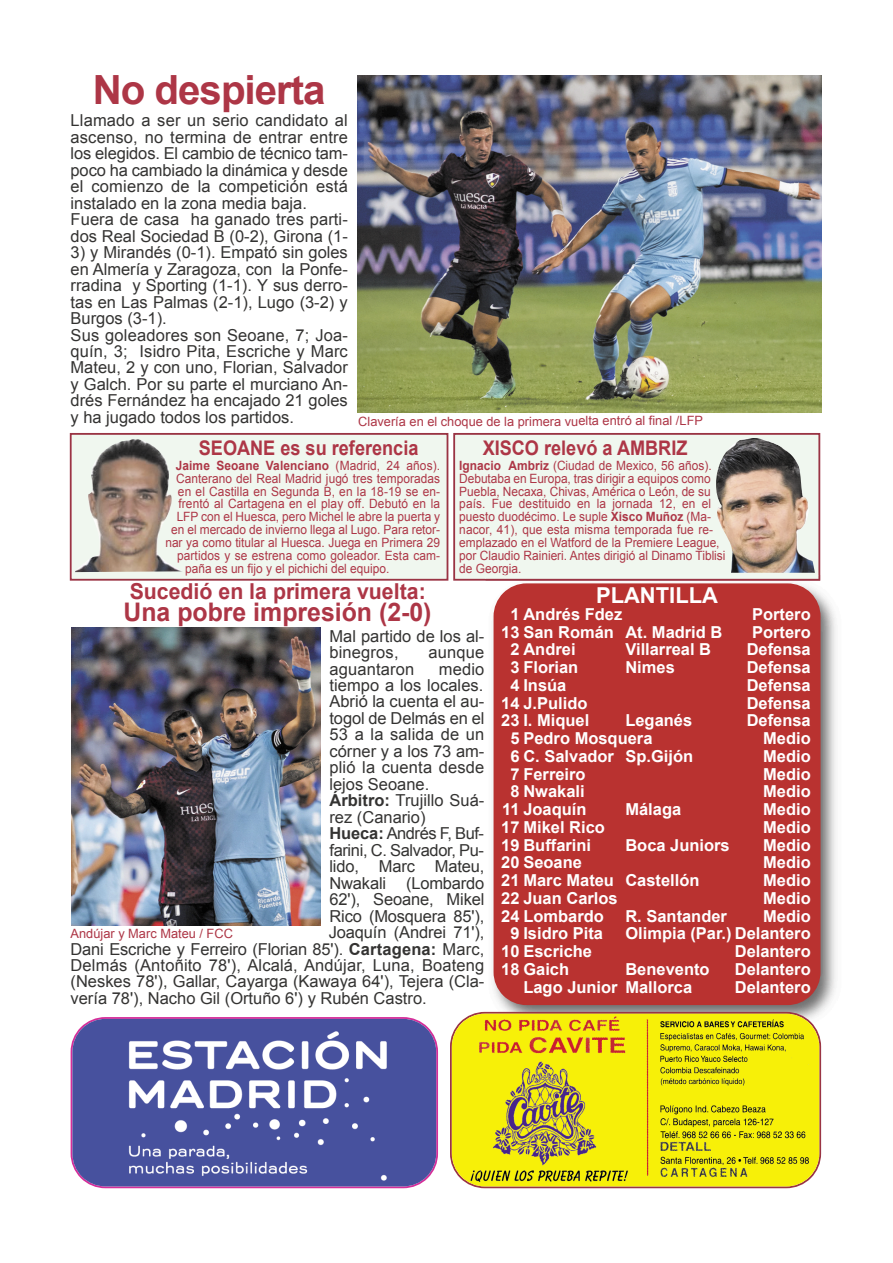
<style>
.page{position:relative;width:893px;height:1263px;background:#fff}
.page>*{position:absolute;margin:0;border:0;box-sizing:border-box;transform-origin:0 0}
.t1{font:700 40.2px "Arial";letter-spacing:-.025em;color:#ad3646}
.t2{font:700 25.65px "Arial";color:#ad3646}
.t3{font:700 21.9px "Arial";color:#ad3646}
.t4{font:700 21.9px "Arial";color:#fff}
.t5{font:700 20.1px "Arial";color:#ad3646;scale:.9 1}
.t6{font:16.5px/16.5px "Arial";color:#343332}
.t7{font:700 16.5px "Arial";color:#fff}
.t8{font:16.5px "Arial";letter-spacing:-.02em;color:#343332}
.t9{font:16.5px "Arial";letter-spacing:-.025em;color:#343332}
.t10{font:12.75px/12.8px "Arial";color:#ad3646;scale:.93 1}
.t11{font:12.75px "Arial";color:#ad3646}
.t12{font:700 12.75px "Arial";letter-spacing:.01em;color:#ad3646;scale:.93 1}
.s1{font-weight:700}
.s2{font-weight:400}
</style>
<div class="page">
<img style="left:357px;top:75px;width:464px;height:337px">
<div style="left:455px;top:435px;width:363px;height:144px;background:#f0f7ef"></div>
<div style="left:453px;top:433px;width:367px;height:148px;border:2px solid #9a3444"></div>
<div style="left:72px;top:435px;width:374px;height:144px;background:#f0f7ef"></div>
<div style="left:70px;top:433px;width:378px;height:148px;border:2px solid #9a3444"></div>
<img style="left:716px;top:438px;width:98px;height:135px">
<img style="left:76px;top:439px;width:106px;height:133px">
<img style="left:71px;top:628px;width:249px;height:298px">
<img style="left:485px;top:575px;width:351px;height:437px">
<img style="left:485px;top:575px;width:335px;height:6px">
<img style="left:485px;top:575px;width:35px;height:1px">
<div style="left:493px;top:583px;width:327px;height:422px;background:#b93230"></div>
<svg style="left:450px;top:1012px;width:371px;height:176px"></svg>
<img style="left:452px;top:1014px;width:367px;height:172px">
<svg style="left:71px;top:1017px;width:367px;height:171px"></svg>
<img style="left:73px;top:1019px;width:363px;height:167px">
<h1 class="t1" style="left:93px;top:68px;width:234px">No despierta</h1>
<p class="t6" style="left:71px;top:112px;width:279px">Llamado a ser un serio candidato al ascenso, no termina de entrar entre los elegidos. El cambio de técnico tam&shy;poco ha cambiado la dinámica y desde el comienzo de la competición está instalado en la zona media baja.<br>Fuera de casa ha ganado tres parti&shy;dos Real Sociedad B (0-2), Girona (1-</p>
<p class="t6" style="left:71px;top:244px;width:279px">3) y Mirandés (0-1). Empató sin goles en Almería y Zaragoza, con la Ponfe&shy;rradina y Sporting (1-1). Y sus derro&shy;tas en Las Palmas (2-1), Lugo (3-2) y Burgos (3-1).<br>Sus goleadores son Seoane, 7; Joa&shy;quín, 3; Isidro Pita, Escriche y Marc Mateu, 2 y con uno, Florian, Salvador y Galch. Por su parte el murciano An&shy;drés Fernández ha encajado 21 goles y ha jugado todos los partidos.</p>
<p class="t11" style="left:358px;top:414px;width:346px">Clavería en el choque de la primera vuelta entró al final /LFP</p>
<p class="t10" style="left:459px;top:459px;width:288px"><span class="s1">Ignacio Ambriz</span> (Ciudad de Mexico, 56 años).<br>Debutaba en Europa, tras dirigir a equipos como Puebla, Necaxa, Chivas, América o León, de su país. Fue destituido en la jornada 12, en el puesto duodécimo. Le suple <span class="s1">Xisco Muñoz</span> (Ma&shy;nacor, 41), que esta misma temporada fue re&shy;emplazado en el Watford de la Premiere League, por Claudio Rainieri. Antes dirigió al Dinamo Tiblisi de Georgia.</p>
<p class="t5" style="left:199px;top:436px;width:245px">SEOANE es su referencia</p>
<p class="t5" style="left:482px;top:436px;width:229px">XISCO relevó a AMBRIZ</p>
<p class="t12" style="left:176px;top:459px;width:286px">Jaime Seoane Valenciano <span class="s2">(Madrid, 24 años).</span></p>
<p class="t10" style="left:176px;top:472px;width:285px">Canterano del Real Madrid jugó tres temporadas</p>
<p class="t10" style="left:178px;top:485px;width:283px">en el Castilla en Segunda B, en la 18-19 se en-</p>
<p class="t10" style="left:178px;top:498px;width:283px">frentó al Cartagena en el play off. Debutó en la</p>
<p class="t10" style="left:177px;top:511px;width:285px">LFP con el Huesca, pero Michel le abre la puerta y</p>
<p class="t10" style="left:171px;top:523px;width:291px">en el mercado de invierno llega al Lugo. Para retor-</p>
<p class="t10" style="left:165px;top:536px;width:297px">nar ya como titular al Huesca. Juega en Primera 29</p>
<p class="t10" style="left:177px;top:549px;width:284px">partidos y se estrena como goleador. Esta cam-</p>
<p class="t10" style="left:185px;top:562px;width:221px">paña es un fijo y el pichichi del equipo.</p>
<h3 class="t3" style="left:130px;top:580px;width:297px">Sucedió en la primera vuelta:</h3>
<h2 class="t2" style="left:123px;top:598px;width:309px">Una pobre impresión (2-0)</h2>
<p class="t6" style="left:329px;top:628px;width:156px">Mal partido de los al&shy;binegros,</p>
<p class="t6" style="left:428px;top:644px;width:57px">aunque</p>
<p class="t6" style="left:329px;top:661px;width:86px">aguantaron</p>
<p class="t6" style="left:439px;top:661px;width:47px">medio</p>
<p class="t6" style="left:329px;top:677px;width:155px">tiempo a los locales.</p>
<p class="t6" style="left:329px;top:694px;width:156px">Abrió la cuenta el au-</p>
<p class="t6" style="left:329px;top:710px;width:156px">togol de Delmás en el</p>
<p class="t6" style="left:329px;top:726px;width:156px">53 a la salida de un</p>
<p class="t6" style="left:329px;top:743px;width:156px">córner y a los 73 am-</p>
<p class="t6" style="left:329px;top:759px;width:156px">plió la cuenta desde</p>
<p class="t6" style="left:329px;top:776px;width:101px">lejos Seoane.</p>
<p class="t6" style="left:329px;top:792px;width:156px"><span class="s1">Árbitro:</span> Trujillo Suá-</p>
<p class="t6" style="left:329px;top:809px;width:98px">rez (Canario)</p>
<p class="t9" style="left:329px;top:824px;width:156px"><span class="s1">Hueca:</span> Andrés F, Buf-</p>
<p class="t8" style="left:329px;top:841px;width:156px">farini, C. Salvador, Pu-</p>
<p class="t6" style="left:329px;top:858px;width:156px">lido, Marc Mateu,</p>
<p class="t6" style="left:329px;top:875px;width:156px">Nwakali (Lombardo</p>
<p class="t6" style="left:329px;top:891px;width:156px">62'), Seoane, Mikel</p>
<p class="t6" style="left:329px;top:908px;width:156px">Rico (Mosquera 85'),</p>
<p class="t6" style="left:329px;top:924px;width:157px">Joaquín (Andrei 71'),</p>
<p class="t6" style="left:71px;top:941px;width:415px">Dani Escriche y Ferreiro (Florian 85'). <span class="s1">Cartagena:</span> Marc,</p>
<p class="t6" style="left:71px;top:957px;width:415px">Delmás (Antoñito 78'), Alcalá, Andújar, Luna, Boateng</p>
<p class="t6" style="left:71px;top:974px;width:415px">(Neskes 78'), Gallar, Cayarga (Kawaya 64'), Tejera (Cla-</p>
<p class="t6" style="left:71px;top:990px;width:357px">vería 78'), Nacho Gil (Ortuño 6') y Rubén Castro.</p>
<p class="t11" style="left:71px;top:927px;width:164px">Andújar y Marc Mateu / FCC</p>
<h3 class="t4" style="left:596px;top:583px;width:123px">PLANTILLA</h3>
<p class="t7" style="left:510px;top:605px;width:113px">1 Andrés Fdez</p>
<p class="t7" style="left:752px;top:605px;width:60px">Portero</p>
<p class="t7" style="left:501px;top:623px;width:223px">13 San Román At. Madrid B</p>
<p class="t7" style="left:752px;top:623px;width:60px">Portero</p>
<p class="t7" style="left:510px;top:640px;width:67px">2 Andrei</p>
<p class="t7" style="left:625px;top:640px;width:87px">Villarreal B</p>
<p class="t7" style="left:746px;top:640px;width:66px">Defensa</p>
<p class="t7" style="left:510px;top:658px;width:69px">3 Florian</p>
<p class="t7" style="left:625px;top:658px;width:51px">Nimes</p>
<p class="t7" style="left:746px;top:658px;width:66px">Defensa</p>
<p class="t7" style="left:510px;top:676px;width:58px">4 Insúa</p>
<p class="t7" style="left:746px;top:676px;width:66px">Defensa</p>
<p class="t7" style="left:501px;top:694px;width:88px">14 J.Pulido</p>
<p class="t7" style="left:746px;top:694px;width:66px">Defensa</p>
<p class="t7" style="left:501px;top:711px;width:90px">23 I. Miquel</p>
<p class="t7" style="left:625px;top:711px;width:68px">Leganés</p>
<p class="t7" style="left:746px;top:711px;width:66px">Defensa</p>
<p class="t7" style="left:510px;top:729px;width:144px">5 Pedro Mosquera</p>
<p class="t7" style="left:763px;top:729px;width:49px">Medio</p>
<p class="t7" style="left:510px;top:747px;width:184px">6 C. Salvador Sp.Gijón</p>
<p class="t7" style="left:763px;top:747px;width:49px">Medio</p>
<p class="t7" style="left:510px;top:765px;width:77px">7 Ferreiro</p>
<p class="t7" style="left:763px;top:765px;width:49px">Medio</p>
<p class="t7" style="left:510px;top:782px;width:76px">8 Nwakali</p>
<p class="t7" style="left:763px;top:782px;width:49px">Medio</p>
<p class="t7" style="left:502px;top:800px;width:86px">11 Joaquín</p>
<p class="t7" style="left:625px;top:800px;width:57px">Málaga</p>
<p class="t7" style="left:763px;top:800px;width:49px">Medio</p>
<p class="t7" style="left:501px;top:818px;width:105px">17 Mikel Rico</p>
<p class="t7" style="left:763px;top:818px;width:49px">Medio</p>
<p class="t7" style="left:501px;top:836px;width:91px">19 Buffarini</p>
<p class="t7" style="left:625px;top:836px;width:106px">Boca Juniors</p>
<p class="t7" style="left:763px;top:836px;width:49px">Medio</p>
<p class="t7" style="left:501px;top:853px;width:82px">20 Seoane</p>
<p class="t7" style="left:763px;top:853px;width:49px">Medio</p>
<p class="t7" style="left:501px;top:871px;width:200px">21 Marc Mateu Castellón</p>
<p class="t7" style="left:763px;top:871px;width:49px">Medio</p>
<p class="t7" style="left:501px;top:889px;width:118px">22 Juan Carlos</p>
<p class="t7" style="left:763px;top:889px;width:49px">Medio</p>
<p class="t7" style="left:501px;top:907px;width:104px">24 Lombardo</p>
<p class="t7" style="left:625px;top:907px;width:103px">R. Santander</p>
<p class="t7" style="left:763px;top:907px;width:49px">Medio</p>
<p class="t7" style="left:510px;top:924px;width:94px">9 Isidro Pita</p>
<p class="t7" style="left:625px;top:924px;width:187px">Olimpia (Par.) Delantero</p>
<p class="t7" style="left:501px;top:942px;width:92px">10 Escriche</p>
<p class="t7" style="left:734px;top:942px;width:77px">Delantero</p>
<p class="t7" style="left:501px;top:960px;width:69px">18 Gaich</p>
<p class="t7" style="left:625px;top:960px;width:86px">Benevento</p>
<p class="t7" style="left:734px;top:960px;width:77px">Delantero</p>
<p class="t7" style="left:523px;top:978px;width:170px">Lago Junior Mallorca</p>
<p class="t7" style="left:734px;top:978px;width:77px">Delantero</p>
</div>
